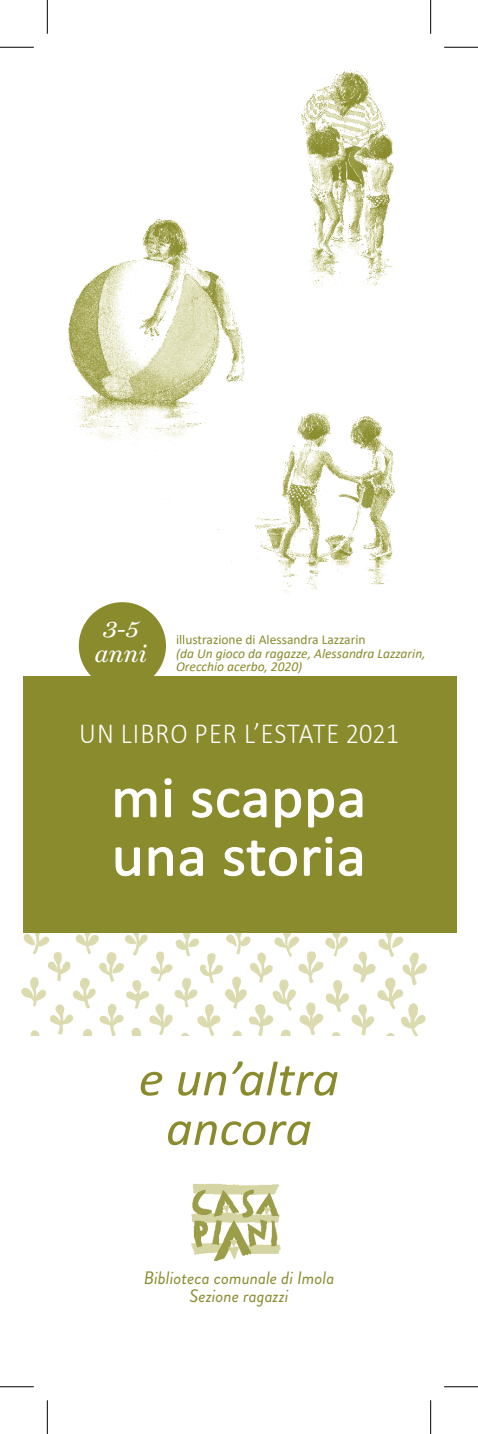
<style>
.page{position:relative;width:478px;height:1434px;background:#fff}
.page>*{position:absolute;margin:0;border:0;box-sizing:border-box;transform-origin:0 0}
.t1{font:58.5px/58.5px "Calibri";letter-spacing:.01em;color:#fff;scale:1.05 1}
.t2{font:italic 49.5px/49.5px "Calibri";color:#898b2d;text-align:center;scale:1.05 1}
.t3{font:300 29.25px "Calibri";letter-spacing:.035em;color:#fff;scale:.9 1}
.t4{font:italic 24.75px/24.8px "Miller Text";color:#fff;text-align:center}
.t5{font:italic 18px/18px "Brandon Grotesque";color:#898b2d;text-align:center}
.t6{font:italic 13.5px/13.5px "Calibri";color:#898b2d}
.t7{font:13.5px "Calibri";color:#898b2d}
</style>
<div class="page">
<img style="left:22px;top:933px;width:405px;height:103px">
<div style="left:79px;top:602px;width:87px;height:87px;background:#898b2d;border-radius:50%"></div>
<div style="left:23px;top:677px;width:432px;height:256px;background:#898b2d"></div>
<img style="left:67px;top:69px;width:328px;height:526px">
<svg style="left:115px;top:788px;width:42px;height:30px"></svg>
<svg style="left:164px;top:778px;width:8px;height:40px"></svg>
<svg style="left:192px;top:788px;width:75px;height:30px"></svg>
<svg style="left:275px;top:788px;width:26px;height:40px"></svg>
<svg style="left:308px;top:788px;width:54px;height:40px"></svg>
<svg style="left:115px;top:847px;width:25px;height:30px"></svg>
<svg style="left:148px;top:847px;width:25px;height:29px"></svg>
<svg style="left:179px;top:847px;width:24px;height:30px"></svg>
<svg style="left:224px;top:840px;width:73px;height:37px"></svg>
<svg style="left:303px;top:836px;width:59px;height:41px"></svg>
<img style="left:191px;top:1183px;width:90px;height:79px">
<hr style="left:0;top:47px;width:34px;height:1px;background:#000">
<hr style="left:443px;top:47px;width:34px;height:1px;background:#000">
<hr style="left:0;top:1386px;width:34px;height:1px;background:#000">
<hr style="left:443px;top:1386px;width:34px;height:1px;background:#000">
<hr style="left:47px;top:0;width:1px;height:34px;background:#000">
<hr style="left:47px;top:1400px;width:1px;height:34px;background:#000">
<hr style="left:430px;top:0;width:1px;height:34px;background:#000">
<hr style="left:430px;top:1400px;width:1px;height:34px;background:#000">
<h3 class="t4" style="left:95px;top:616px;width:54px">3-5 anni</h3>
<p class="t7" style="left:176px;top:630px;width:191px">illustrazione di Alessandra Lazzarin</p>
<p class="t6" style="left:176px;top:646px;width:251px">(da Un gioco da ragazze, Alessandra Lazzarin,<br>Orecchio acerbo, 2020)</p>
<h3 class="t3" style="left:79px;top:715px;width:357px">UN LIBRO PER L’ESTATE 2021</h3>
<h1 class="t1" style="left:111px;top:766px;width:244px">mi scappa una storia</h1>
<h2 class="t2" style="left:139px;top:1052px;width:192px">e un’altra ancora</h2>
<h3 class="t5" style="left:143px;top:1269px;width:192px">Biblioteca comunale di Imola<br>Sezione ragazzi</h3>
</div>
